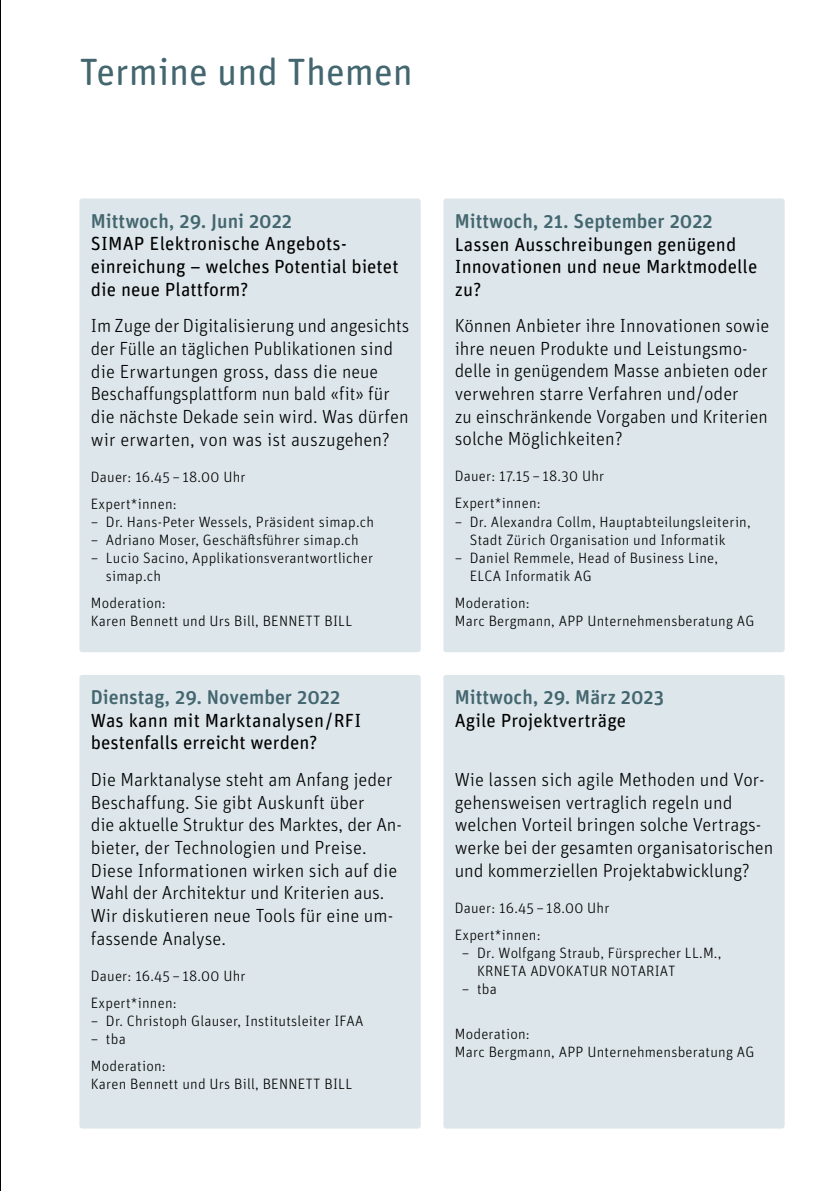
<style>
.page{position:relative;width:840px;height:1191px;background:#fff}
.page>*{position:absolute;margin:0;border:0;box-sizing:border-box;transform-origin:0 0}
.t1{font:38px "Unit Rounded Pro";color:#43666f}
.t2{font:500 20px "Unit Rounded Pro";color:#43666f}
.t3{font:300 19px/22.6px "Unit Rounded Pro";color:#000}
.t4{font:19px/22.6px "Unit Rounded Pro";letter-spacing:.005em;color:#000}
.t5{font:300 15px/18px "Unit Rounded Pro";letter-spacing:.015em;color:#000}
</style>
<div class="page">
<hr style="left:0;top:0;width:1px;height:1191px;background:#000">
<div style="left:79px;top:198px;width:341px;height:454px;background:#dde6eb;border-radius:3px"></div>
<div style="left:79px;top:675px;width:341px;height:453px;background:#dde6eb;border-radius:3px"></div>
<div style="left:443px;top:198px;width:341px;height:454px;background:#dde6eb;border-radius:3px"></div>
<div style="left:443px;top:675px;width:341px;height:453px;background:#dde6eb;border-radius:3px"></div>
<h1 class="t1" style="left:79px;top:46px;width:335px">Termine und Themen</h1>
<p class="t2" style="left:91px;top:207px;width:203px">Mittwoch, 29. Juni 2022</p>
<p class="t4" style="left:91px;top:232px;width:309px">SIMAP Elektronische Angebots&shy;einreichung – welches Potential bietet die neue Plattform?</p>
<p class="t3" style="left:91px;top:314px;width:320px">Im Zuge der Digitalisierung und angesichts der Fülle an täglichen Publikationen sind die Erwartungen gross, dass die neue Beschaffungsplattform nun bald «fit» für die nächste Dekade sein wird. Was dürfen wir erwarten, von was ist auszugehen?</p>
<p class="t5" style="left:91px;top:462px;width:156px;line-height:27px">Dauer: 16.45 – 18.00 Uhr<br>Expert*innen:</p>
<p class="t5" style="left:91px;top:512px;width:284px">– Dr. Hans-Peter Wessels, Präsident simap.ch</p>
<p class="t5" style="left:91px;top:530px;width:269px">– Adriano Moser, Geschäftsführer simap.ch</p>
<p class="t5" style="left:106px;top:548px;width:268px;text-indent:-15px">– Lucio Sacino, Applikationsverantwortlicher simap.ch</p>
<p class="t5" style="left:91px;top:593px;width:263px">Moderation:<br>Karen Bennett und Urs Bill, BENNETT BILL</p>
<p class="t2" style="left:91px;top:683px;width:251px">Dienstag, 29. November 2022</p>
<p class="t4" style="left:91px;top:708px;width:272px">Was kann mit Marktanalysen/RFI bestenfalls erreicht werden?</p>
<p class="t3" style="left:91px;top:767px;width:312px">Die Marktanalyse steht am Anfang jeder Beschaffung. Sie gibt Auskunft über<br>die aktuelle Struktur des Marktes, der An&shy;bieter, der Technologien und Preise.<br>Diese Informationen wirken sich auf die Wahl der Architektur und Kriterien aus.<br>Wir diskutieren neue Tools für eine um&shy;fassende Analyse.</p>
<p class="t5" style="left:91px;top:961px;width:156px;line-height:27px">Dauer: 16.45 – 18.00 Uhr<br>Expert*innen:</p>
<p class="t5" style="left:91px;top:1011px;width:274px">– Dr. Christoph Glauser, Institutsleiter IFAA</p>
<p class="t5" style="left:91px;top:1024px;width:76px;line-height:27px">– tba<br>Moderation:</p>
<p class="t5" style="left:91px;top:1074px;width:263px">Karen Bennett und Urs Bill, BENNETT BILL</p>
<p class="t2" style="left:454px;top:207px;width:259px">Mittwoch, 21. September 2022</p>
<p class="t4" style="left:454px;top:232px;width:304px">Lassen Ausschreibungen genügend<br>Innovationen und neue Marktmodelle zu?</p>
<p class="t3" style="left:454px;top:314px;width:316px">Können Anbieter ihre Innovationen sowie ihre neuen Produkte und Leistungsmo&shy;delle in genügendem Masse anbieten oder verwehren starre Verfahren und / oder<br>zu einschränkende Vorgaben und Kriterien solche Möglichkeiten?</p>
<p class="t5" style="left:454px;top:462px;width:151px;line-height:27px">Dauer: 17.15 – 18.30 Uhr<br>Expert*innen:</p>
<p class="t5" style="left:469px;top:512px;width:282px;text-indent:-15px">– Dr. Alexandra Collm, Hauptabteilungsleiterin,<br>Stadt Zürich Organisation und Informatik</p>
<p class="t5" style="left:469px;top:548px;width:250px;text-indent:-15px">– Daniel Remmele, Head of Business Line,<br>ELCA Informatik AG</p>
<p class="t5" style="left:454px;top:593px;width:301px">Moderation:<br>Marc Bergmann, APP Unternehmensberatung AG</p>
<p class="t2" style="left:454px;top:683px;width:211px">Mittwoch, 29. März 2023</p>
<p class="t4" style="left:454px;top:708px;width:173px">Agile Projektverträge</p>
<p class="t3" style="left:454px;top:767px;width:320px">Wie lassen sich agile Methoden und Vor&shy;gehensweisen vertraglich regeln und welchen Vorteil bringen solche Vertrags&shy;werke bei der gesamten organisatorischen und kommerziellen Projektabwicklung?</p>
<p class="t5" style="left:454px;top:893px;width:156px;line-height:27px">Dauer: 16.45 – 18.00 Uhr<br>Expert*innen:</p>
<p class="t5" style="left:477px;top:943px;width:246px;text-indent:-15px">– Dr. Wolfgang Straub, Fürsprecher LL.M.,<br>KRNETA ADVOKATUR NOTARIAT</p>
<p class="t5" style="left:461px;top:979px;width:36px">– tba</p>
<p class="t5" style="left:454px;top:1024px;width:301px">Moderation:<br>Marc Bergmann, APP Unternehmensberatung AG</p>
</div>
